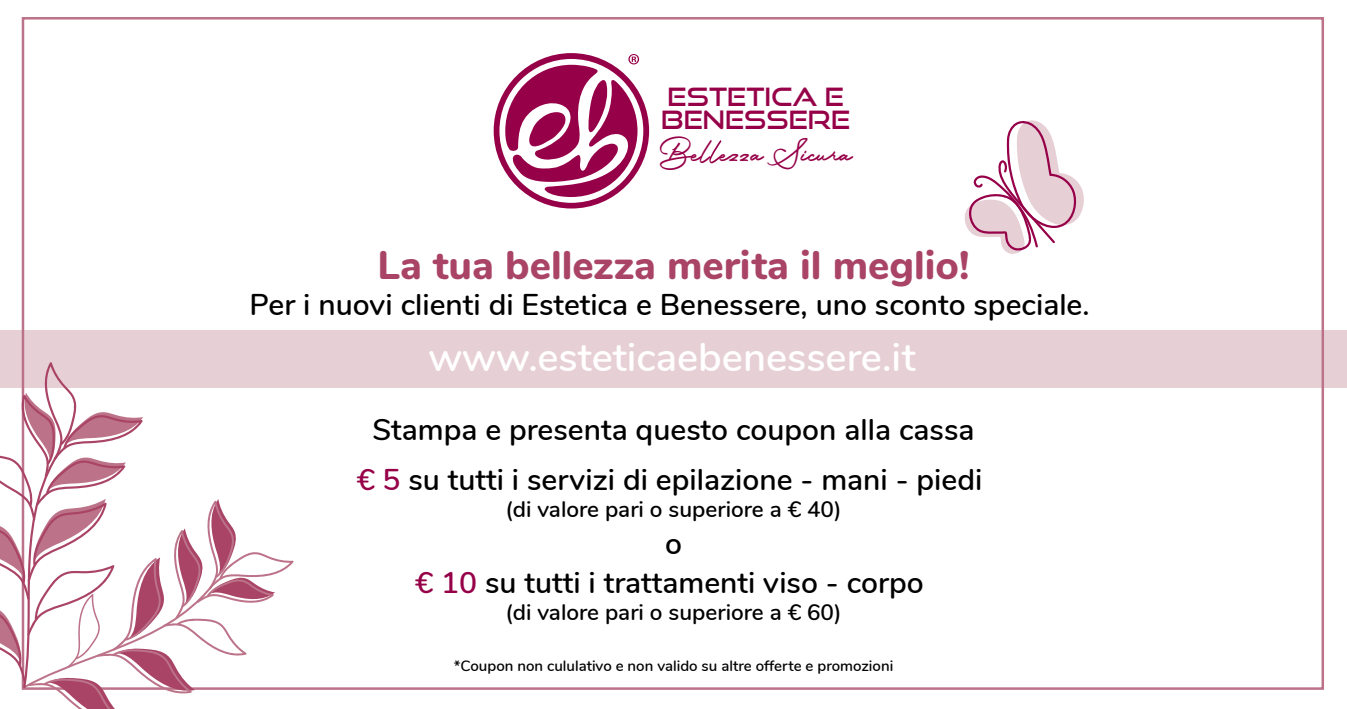
<style>
.page{position:relative;width:1347px;height:709px;background:#fff}
.page>*{position:absolute;margin:0;border:0;box-sizing:border-box;transform-origin:0 0}
.t1{font:800 40px "Nunito";color:#a94466}
.t2{font:600 40px "Nunito";color:#fff}
.t3{font:32.25px "Motterdam";color:#960048;scale:.96 1}
.t4{font:600 30px "Nunito";color:#000}
.t5{font:25.25px/23.5px "Good Times";color:#960048}
.t6{font:600 22.5px "Nunito";color:#000}
.t7{font:600 15px "Nunito";color:#000}
.s1{color:#960048}
</style>
<div class="page">
<svg style="left:494px;top:53px;width:155px;height:155px"></svg>
<svg style="left:709px;top:140px;width:12px;height:23px"></svg>
<div style="left:0;top:330px;width:1347px;height:58px;background:#e7cfd6"></div>
<svg style="left:0;top:362px;width:293px;height:347px"></svg>
<svg style="left:964px;top:120px;width:120px;height:134px"></svg>
<p class="t5" style="left:661px;top:84px;width:191px">ESTETICA E<br>BENESSERE</p>
<p class="t3" style="left:658px;top:131px;width:202px">Bel ezza Sicura</p>
<h1 class="t1" style="left:377px;top:236px;width:593px">La tua bellezza merita il meglio!</h1>
<p class="t4" style="left:249px;top:282px;width:842px">Per i nuovi clienti di Estetica e Benessere, uno sconto speciale.</p>
<h1 class="t2" style="left:428px;top:327px;width:489px">www.esteticaebenessere.it</h1>
<p class="t4" style="left:372px;top:408px;width:603px">Stampa e presenta questo coupon alla cassa</p>
<p class="t4" style="left:357px;top:457px;width:627px"><span class="s1">€ 5</span> su tutti i servizi di epilazione - mani - piedi</p>
<p class="t6" style="left:505px;top:492px;width:338px">(di valore pari o superiore a € 40)</p>
<p class="t4" style="left:665px;top:522px;width:18px">o</p>
<p class="t4" style="left:415px;top:561px;width:510px"><span class="s1">€ 10</span> su tutti i trattamenti viso - corpo</p>
<p class="t6" style="left:505px;top:596px;width:338px">(di valore pari o superiore a € 60)</p>
<p class="t7" style="left:454px;top:655px;width:441px">*Coupon non cululativo e non valido su altre offerte e promozioni</p>
</div>
